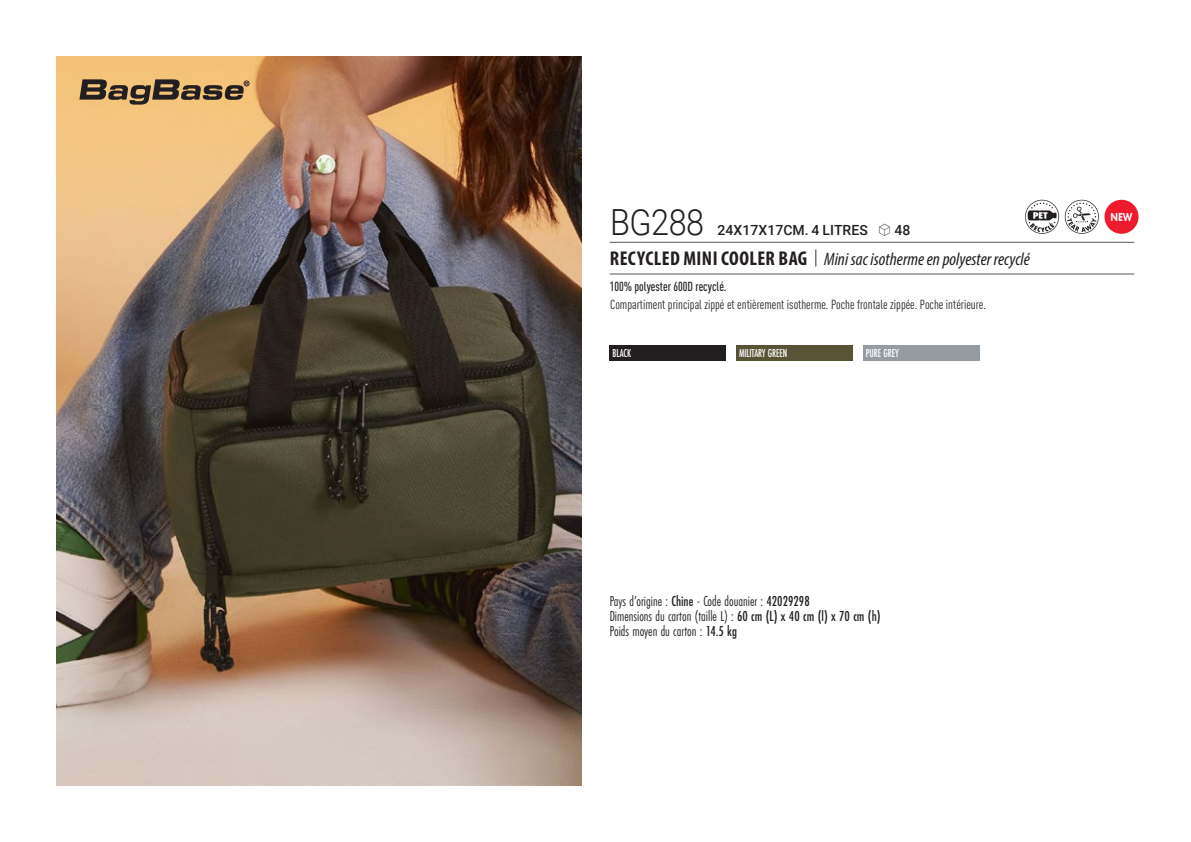
<style>
.page{position:relative;width:1191px;height:842px;background:#fff}
.page>*{position:absolute;margin:0;border:0;box-sizing:border-box;transform-origin:0 0}
.t1{font:300 36px "Roboto";letter-spacing:-.015em;color:#231f20;scale:.9 1}
.t2{font:italic 18px "Myriad Variable Concept";color:#231f20}
.t3{font:15px "Futura PT Cond";color:#231f20;scale:.95 1}
.t4{font:500 14px "Roboto";letter-spacing:.005em;color:#231f20}
.t5{font:condensed 13px "DIN Pro";color:#231f20}
.grammage_2020{font:500 condensed 13px "DIN Pro";color:#231f20;scale:.95 1}
.Coloris_nuancier_bla{font:500 12px "Futura PT Cond";letter-spacing:-.01em;color:#fff;scale:.9 1}
.nuancier_bloc_packsh{font:800 12px "Futura PT";color:#fff;scale:.8 1}
.s1{font-family:"Linotype Shapeshifter";font-weight:400;font-size:16px}
.s2{font-family:"Myriad Pro";font-weight:700;font-style:normal;font-stretch:condensed;font-size:20px}
.s3{font-family:"Roboto Condensed";font-weight:300;font-style:normal;font-size:20px}
.s4{font-weight:500}
</style>
<div class="page">
<img style="left:57px;top:57px;width:524px;height:728px">
<svg style="left:79px;top:79px;width:170px;height:26px;background:#977a52"></svg>
<div style="left:609px;top:345px;width:117px;height:16px;background:#231f20"></div>
<div style="left:736px;top:345px;width:116px;height:16px;background:#595336"></div>
<div style="left:863px;top:345px;width:116px;height:16px;background:#959ca1"></div>
<svg style="left:1025px;top:200px;width:73px;height:34px"></svg>
<div style="left:1104px;top:200px;width:34px;height:34px;background:#ee1b2d;border-radius:50%"></div>
<hr style="left:609px;top:242px;width:525px;height:1px;background:#57585a">
<hr style="left:609px;top:274px;width:525px;height:1px;background:#57585a">
<p class="t1" style="left:610px;top:197px;width:106px">BG288</p>
<p class="t4" style="left:717px;top:220px;width:194px">24X17X17CM. 4 LITRES <span class="s1">S</span> 48</p>
<p class="t2" style="left:610px;top:249px;width:421px"><span class="s2">RECYCLED MINI COOLER BAG</span> <span class="s3">|</span> Mini sac isotherme en polyester recyclé</p>
<p class="grammage_2020" style="left:609px;top:277px;width:125px">100% polyester 600D recyclé.</p>
<p class="t5" style="left:610px;top:295px;width:377px">Compartiment principal zippé et entièrement isotherme. Poche frontale zippée. Poche intérieure.</p>
<p class="Coloris_nuancier_bla" style="left:612px;top:346px;width:22px">BLACK</p>
<p class="Coloris_nuancier_bla" style="left:739px;top:346px;width:55px">MILITARY GREEN</p>
<p class="Coloris_nuancier_bla" style="left:866px;top:346px;width:38px">PURE GREY</p>
<p class="nuancier_bloc_packsh" style="left:1110px;top:210px;width:29px">NEW</p>
<p class="t3" style="left:609px;top:592px;width:212px">Pays d’origine : <span class="s4">Chine</span> - Code douanier : <span class="s4">42029298</span></p>
<p class="t3" style="left:609px;top:607px;width:287px">Dimensions du carton (taille L) : <span class="s4">60 cm (L) x 40 cm (l) x 70 cm (h)</span></p>
<p class="t3" style="left:609px;top:622px;width:136px">Poids moyen du carton : <span class="s4">14.5 kg</span></p>
</div>
